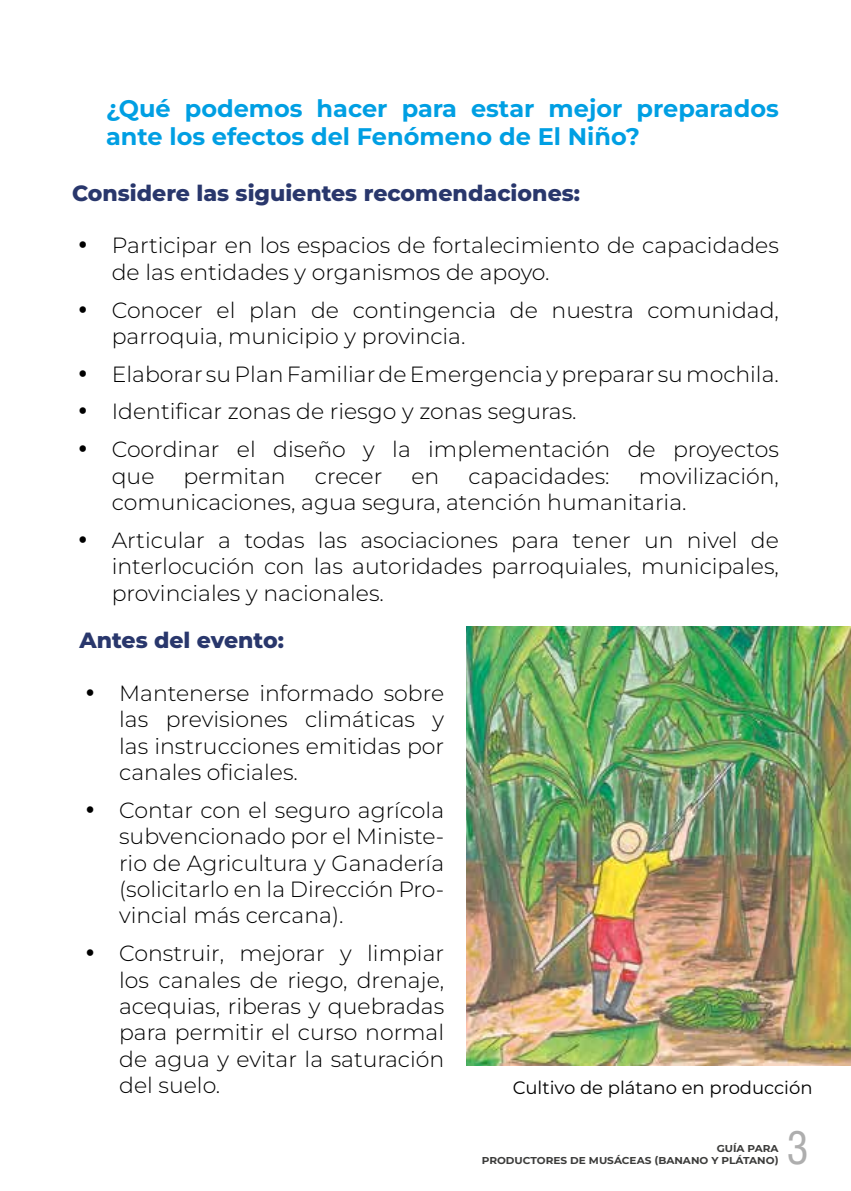
<style>
.page{position:relative;width:851px;height:1191px;background:#fff}
.page>*{position:absolute;margin:0;border:0;box-sizing:border-box;transform-origin:0 0}
.t1{font:condensed 44px "Swiss 721 BT";color:#aeaeae}
.t2{font:700 24px/28.8px "Montserrat";color:#009fe3}
.t3{font:300 22px/26.4px "Montserrat";color:#000}
.t4{font:800 22px "Montserrat";color:#29376c}
.t5{font:18px "Montserrat";color:#000}
.t6{font:700 10px/12px "Montserrat";color:#3c3c3b;text-align:right;scale:1.05 1}
</style>
<div class="page">
<img style="left:466px;top:626px;width:384px;height:439px">
<p class="t2" style="left:106px;top:92px;width:674px">¿Qué podemos hacer para estar mejor preparados ante los efectos del Fenómeno de El Niño?</p>
<p class="t4" style="left:72px;top:177px;width:509px">Considere las siguientes recomendaciones:</p>
<p class="t3" style="left:112px;top:232px;width:668px;text-indent:-34px">• Participar en los espacios de fortalecimiento de capacidades de las entidades y organismos de apoyo.</p>
<p class="t3" style="left:112px;top:296px;width:668px;text-indent:-34px">• Conocer el plan de contingencia de nuestra comunidad, parroquia, municipio y provincia.</p>
<p class="t3" style="left:78px;top:360px;width:702px">• Elaborar su Plan Familiar de Emergencia y preparar su mochila.</p>
<p class="t3" style="left:78px;top:398px;width:500px">• Identificar zonas de riesgo y zonas seguras.</p>
<p class="t3" style="left:112px;top:435px;width:668px;text-indent:-34px">• Coordinar el diseño y la implementación de proyectos que</p>
<p class="t3" style="left:112px;top:462px;width:668px;text-indent:527px">movilización, comunicaciones, agua segura, atención humanitaria.</p>
<p class="t3" style="left:112px;top:526px;width:668px;text-align:justify;text-indent:-34px">• Articular a todas las asociaciones para tener un nivel de interlocución con las autoridades parroquiales, municipales, provinciales y nacionales.</p>
<p class="t3" style="left:183px;top:462px;width:103px">permitan</p>
<p class="t3" style="left:315px;top:462px;width:69px">crecer</p>
<p class="t3" style="left:411px;top:462px;width:29px">en</p>
<p class="t3" style="left:468px;top:462px;width:142px">capacidades:</p>
<p class="t4" style="left:79px;top:624px;width:206px">Antes del evento:</p>
<p class="t3" style="left:119px;top:679px;width:326px;text-align:justify;text-indent:-34px">• Mantenerse informado sobre las previsiones climáticas y las instrucciones emitidas por canales oficiales.</p>
<p class="t3" style="left:119px;top:796px;width:326px;text-align:justify;text-indent:-34px">• Contar con el seguro agrícola subvencionado por el Ministe&shy;rio de Agricultura y Ganadería (solicitarlo en la Dirección Pro&shy;vincial más cercana).</p>
<p class="t3" style="left:119px;top:939px;width:326px;text-align:justify;text-indent:-34px">• Construir, mejorar y limpiar los canales de riego, drenaje, acequias, riberas y quebradas para permitir el curso normal de agua y evitar la saturación del suelo.</p>
<p class="t5" style="left:512px;top:1074px;width:301px">Cultivo de plátano en producción</p>
<p class="t6" style="left:481px;top:1142px;width:284px">GUÍA PARA<br>PRODUCTORES DE MUSÁCEAS (BANANO Y PLÁTANO)</p>
<h1 class="t1" style="left:786px;top:1122px;width:23px">3</h1>
</div>
